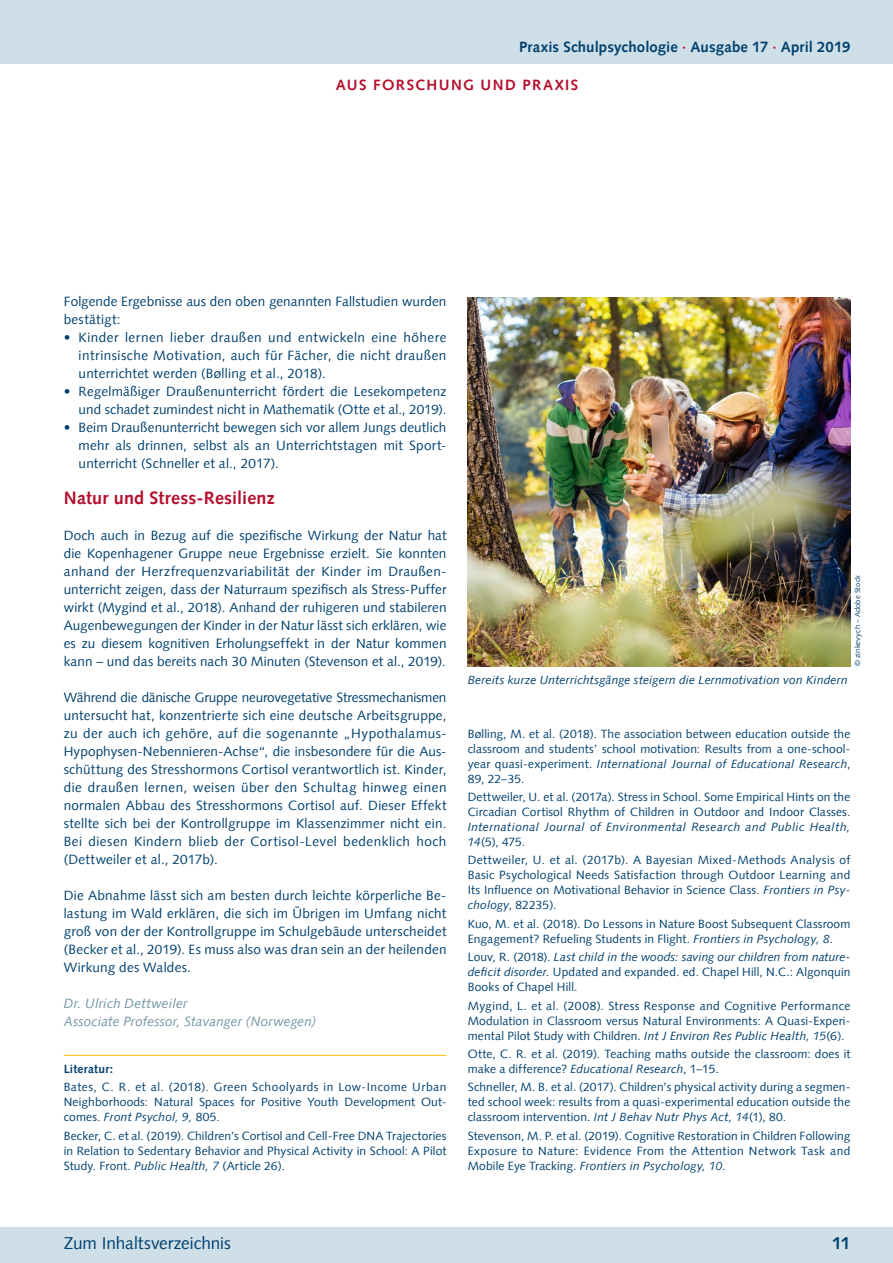
<style>
.page{position:relative;width:893px;height:1263px;background:#fff}
.page>*{position:absolute;margin:0;border:0;box-sizing:border-box;transform-origin:0 0}
.t1{font:700 18px "Syntax LT";letter-spacing:.01em;color:#b40e2c}
.t2{font:17.25px "Syntax LT";letter-spacing:-.005em;color:#00406e}
.t3{font:700 17.25px "Syntax LT";color:#00406e}
.t4{font:700 15px "Syntax LT";letter-spacing:.005em;color:#00406e}
.t5{font:700 15px "Syntax LT";letter-spacing:.095em;color:#b40e2c}
.t6{font:13.5px/18px "Syntax LT";letter-spacing:.01em;color:#00406e}
.t7{font:italic 13.5px/18px "Syntax LT";letter-spacing:.01em;color:#7195a5}
.t8{font:12px/15px "Syntax LT";letter-spacing:.015em;color:#00406e;text-align:justify}
.t9{font:italic 12px/15px "Syntax LT";letter-spacing:.02em;color:#00406e}
.t10{font:700 12px "Syntax LT";letter-spacing:.02em;color:#00406e}
.t11{font:7.5px "Syntax LT";letter-spacing:.02em;color:#00406e}
.s1{color:#b40e2c}
.s2{font-style:italic}
.s3{font-style:normal}
</style>
<div class="page">
<div style="left:0;top:0;width:893px;height:64px;background:#cedfe8"></div>
<div style="left:0;top:1227px;width:893px;height:36px;background:#cedfe8"></div>
<hr style="left:64px;top:1055px;width:382px;height:1px;background:#fabb00">
<img style="left:468px;top:298px;width:382px;height:368px">
<p class="t4" style="left:519px;top:38px;width:333px">Praxis Schulpsychologie <span class="s1">·</span> Ausgabe 17 <span class="s1">·</span> April 2019</p>
<p class="t5" style="left:336px;top:76px;width:244px">AUS FORSCHUNG UND PRAXIS</p>
<p class="t6" style="left:64px;top:292px;width:384px">Folgende Ergebnisse aus den oben genannten Fallstudien wurden bestätigt:</p>
<p class="t6" style="left:79px;top:328px;width:369px;text-align:justify;text-indent:-15px">• Kinder lernen lieber draußen und entwickeln eine höhere intrinsische Motivation, auch für Fächer, die nicht draußen unterrichtet werden (Bølling et al., 2018).</p>
<p class="t6" style="left:64px;top:382px;width:384px;text-align:right">• Regelmäßiger Draußenunterricht fördert die Lesekompetenz und schadet zumindest nicht in Mathematik (Otte et al., 2019).</p>
<p class="t6" style="left:79px;top:418px;width:369px;text-indent:-15px">• Beim Draußenunterricht bewegen sich vor allem Jungs deutlich mehr als drinnen, selbst als an Unterrichtstagen mit Sport&shy;unterricht (Schneller et al., 2017).</p>
<h1 class="t1" style="left:64px;top:487px;width:212px">Natur und Stress-Resilienz</h1>
<p class="t6" style="left:64px;top:526px;width:384px">Doch auch in Bezug auf die spezifische Wirkung der Natur hat die Kopenhagener Gruppe neue Ergebnisse erzielt. Sie konnten anhand der Herzfrequenzvariabilität der Kinder im Draußen&shy;unterricht zeigen, dass der Naturraum spezifisch als Stress-Puffer wirkt (Mygind et al., 2018). Anhand der ruhigeren und stabileren Augenbewegungen der Kinder in der Natur lässt sich erklären, wie es zu diesem kognitiven Erholungseffekt in der Natur kommen kann – und das bereits nach 30 Minuten (Stevenson et al., 2019).</p>
<p class="t6" style="left:64px;top:688px;width:384px;text-align:justify">Während die dänische Gruppe neurovegetative Stressmechanismen untersucht hat, konzentrierte sich eine deutsche Arbeitsgruppe, zu der auch ich gehöre, auf die sogenannte „Hypothalamus-Hypophysen-Nebennieren-Achse“, die insbesondere für die Aus&shy;schüttung des Stresshormons Cortisol verantwortlich ist. Kinder, die draußen lernen, weisen über den Schultag hinweg einen normalen Abbau des Stresshormons Cortisol auf. Dieser Effekt stellte sich bei der Kontrollgruppe im Klassenzimmer nicht ein.<br>Bei diesen Kindern blieb der Cortisol-Level bedenklich hoch (Dettweiler et al., 2017b).</p>
<p class="t6" style="left:64px;top:886px;width:384px;text-align:justify">Die Abnahme lässt sich am besten durch leichte körperliche Be&shy;lastung im Wald erklären, die sich im Übrigen im Umfang nicht groß von der der Kontrollgruppe im Schulgebäude unterscheidet (Becker et al., 2019). Es muss also was dran sein an der heilenden Wirkung des Waldes.</p>
<p class="t7" style="left:64px;top:994px;width:254px">Dr. Ulrich Dettweiler<br>Associate Professor, Stavanger (Norwegen)</p>
<p class="t10" style="left:64px;top:1062px;width:51px">Literatur:</p>
<p class="t8" style="left:64px;top:1079px;width:384px;text-align:left">Bates, C. R. et al. (2018). Green Schoolyards in Low-Income Urban<br>Neighborhoods: Natural Spaces for Positive Youth Development Out&shy;comes. <span class="s2">Front Psychol, 9,</span> 805.</p>
<p class="t8" style="left:64px;top:1128px;width:384px">Becker, C. et al. (2019). Children’s Cortisol and Cell-Free DNA Trajectories in Relation to Sedentary Behavior and Physical Activity in School: A Pilot Study. Front. <span class="s2">Public Health, 7</span> (Article 26).</p>
<p class="t11" style="left:853px;top:666px;width:92px;rotate:-90deg">© zinkevych – Adobe Stock</p>
<p class="t9" style="left:468px;top:672px;width:381px">Bereits kurze Unterrichtsgänge steigern die Lernmotivation von Kindern</p>
<p class="t8" style="left:468px;top:726px;width:384px">Bølling, M. et al. (2018). The association between education outside the classroom and students’ school motivation: Results from a one-school&shy;year quasi-experiment. <span class="s2">International Journal of Educational Research</span>, 89, 22–35.</p>
<p class="t8" style="left:468px;top:789px;width:384px">Dettweiler, U. et al. (2017a). Stress in School. Some Empirical Hints on the<br>Circadian Cortisol Rhythm of Children in Outdoor and Indoor Classes.</p>
<p class="t9" style="left:468px;top:819px;width:384px">International Journal of Environmental Research and Public Health,<br>14<span class="s3">(5), 475.</span></p>
<p class="t8" style="left:468px;top:853px;width:384px">Dettweiler, U. et al. (2017b). A Bayesian Mixed-Methods Analysis of Basic Psychological Needs Satisfaction through Outdoor Learning and Its Influence on Motivational Behavior in Science Class. <span class="s2">Frontiers in Psy&shy;chology</span>, 82235).</p>
<p class="t8" style="left:468px;top:916px;width:384px">Kuo, M. et al. (2018). Do Lessons in Nature Boost Subsequent Classroom<br>Engagement? Refueling Students in Flight. <span class="s2">Frontiers in Psychology, 8</span>.</p>
<p class="t8" style="left:468px;top:949px;width:384px">Louv, R. (2018). <span class="s2">Last child in the woods: saving our children from nature&shy;deficit disorder.</span> Updated and expanded. ed. Chapel Hill, N.C.: Algonquin Books of Chapel Hill.</p>
<p class="t8" style="left:468px;top:998px;width:384px">Mygind, L. et al. (2008). Stress Response and Cognitive Performance Modulation in Classroom versus Natural Environments: A Quasi-Experi&shy;mental Pilot Study with Children. <span class="s2">Int J Environ Res Public Health, 15</span>(6).</p>
<p class="t8" style="left:468px;top:1046px;width:384px">Otte, C. R. et al. (2019). Teaching maths outside the classroom: does it make a difference? <span class="s2">Educational Research</span>, 1–15.</p>
<p class="t8" style="left:468px;top:1080px;width:384px">Schneller, M. B. et al. (2017). Children’s physical activity during a segmen&shy;ted school week: results from a quasi-experimental education outside the classroom intervention. <span class="s2">Int J Behav Nutr Phys Act, 14</span>(1), 80.</p>
<p class="t8" style="left:468px;top:1128px;width:384px">Stevenson, M. P. et al. (2019). Cognitive Restoration in Children Following Exposure to Nature: Evidence From the Attention Network Task and Mobile Eye Tracking. <span class="s2">Frontiers in Psychology, 10</span>.</p>
<h2 class="t2" style="left:64px;top:1233px;width:168px">Zum Inhaltsverzeichnis</h2>
<h2 class="t3" style="left:832px;top:1233px;width:20px">11</h2>
</div>
